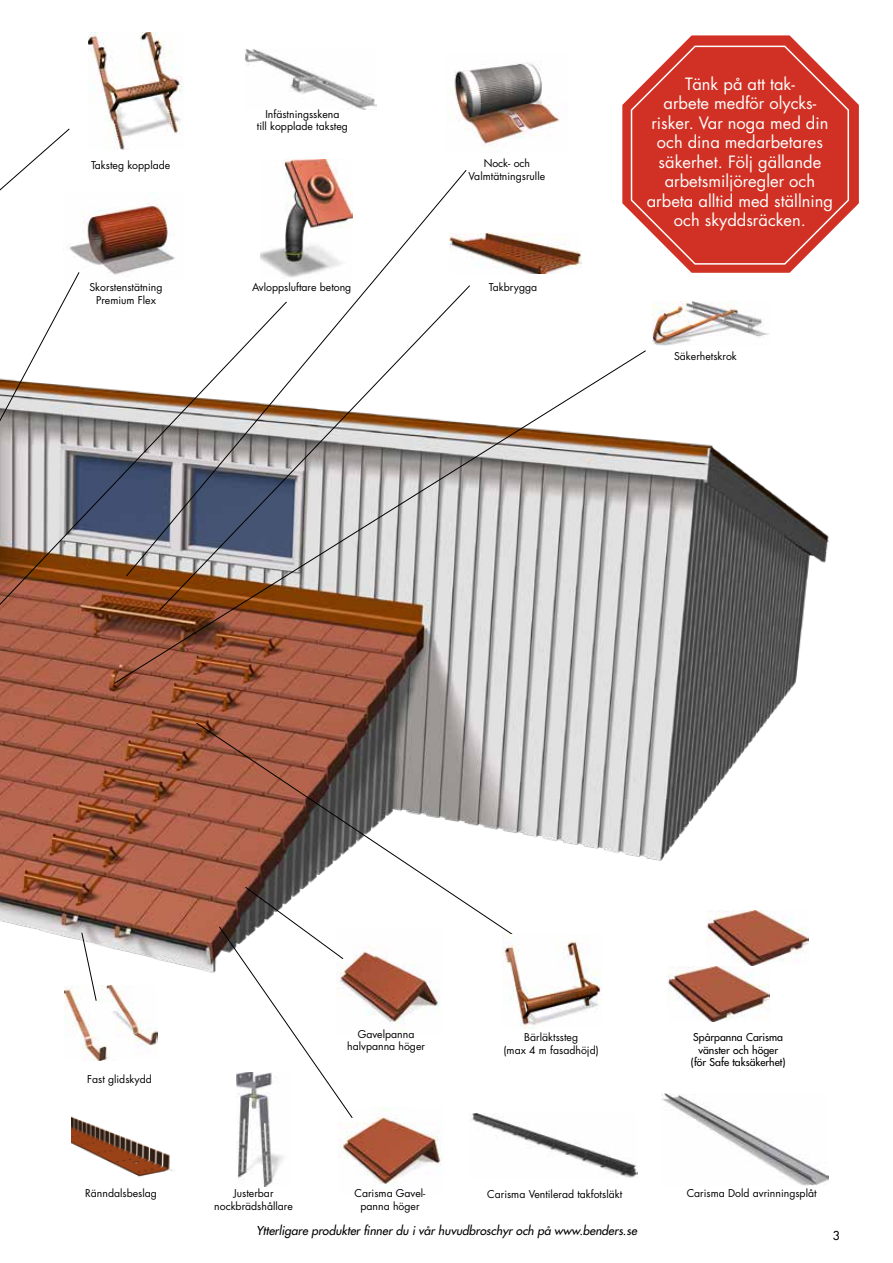
<style>
.page{position:relative;width:893px;height:1263px;background:#fff}
.page>*{position:absolute;margin:0;border:0;box-sizing:border-box;transform-origin:0 0}
.t1{font:16.5px/19.5px "Futura Std";color:#fff;text-align:center}
.t2{font:italic 500 12px "Futura Std";color:#000}
.t3{font:500 12px "Futura Std";color:#000}
.t4{font:10.5px/12.6px "Futura Std";color:#000;text-align:center}
.t5{font:500 10.5px/12.6px "Futura Std";color:#000;text-align:center}
</style>
<div class="page">
<img style="left:0;top:233px;width:829px;height:828px">
<img style="left:64px;top:985px;width:93px;height:75px">
<img style="left:80px;top:209px;width:46px;height:70px">
<svg style="left:81px;top:932px;width:16px;height:69px"></svg>
<img style="left:236px;top:1118px;width:48px;height:69px">
<img style="left:467px;top:234px;width:114px;height:39px">
<svg style="left:114px;top:350px;width:532px;height:334px"></svg>
<img style="left:0;top:301px;width:287px;height:373px">
<svg style="left:0;top:128px;width:80px;height:468px"></svg>
<svg style="left:196px;top:722px;width:341px;height:229px"></svg>
<img style="left:245px;top:49px;width:131px;height:60px">
<img style="left:652px;top:301px;width:117px;height:44px">
<img style="left:159px;top:285px;width:311px;height:326px">
<img style="left:284px;top:159px;width:48px;height:11px">
<img style="left:470px;top:1114px;width:167px;height:63px">
<svg style="left:620px;top:35px;width:239px;height:240px"></svg>
<svg style="left:630px;top:44px;width:220px;height:221px;background:#d74c41"></svg>
<img style="left:454px;top:62px;width:106px;height:90px">
<svg style="left:126px;top:170px;width:341px;height:407px"></svg>
<img style="left:661px;top:1093px;width:167px;height:92px">
<img style="left:338px;top:1107px;width:104px;height:77px">
<img style="left:353px;top:929px;width:89px;height:106px">
<img style="left:502px;top:935px;width:99px;height:94px">
<img style="left:72px;top:1116px;width:102px;height:61px">
<img style="left:88px;top:32px;width:95px;height:117px">
<img style="left:707px;top:911px;width:101px;height:54px">
<img style="left:668px;top:966px;width:102px;height:55px">
<svg style="left:219px;top:887px;width:134px;height:231px"></svg>
<p class="t4" style="left:91px;top:159px;width:81px">Taksteg kopplade</p>
<p class="t4" style="left:89px;top:281px;width:75px">Skorstenstätning<br>Premium Flex</p>
<p class="t4" style="left:257px;top:108px;width:93px">Infästningsskena<br>till kopplade taksteg</p>
<p class="t4" style="left:252px;top:281px;width:101px">Avloppsluftare betong</p>
<p class="t4" style="left:469px;top:157px;width:78px">Nock- och<br>Valmtätningsrulle</p>
<p class="t4" style="left:489px;top:281px;width:50px">Takbrygga</p>
<h1 class="t1" style="left:647px;top:74px;width:188px">Tänk på att tak-<br>arbete medför olycks&shy;risker. Var noga med din och dina medarbetares säkerhet. Följ gällande arbetsmiljöregler och arbeta alltid med ställning och skyddsräcken.</h1>
<p class="t4" style="left:674px;top:350px;width:64px">Säkerhetskrok</p>
<p class="t4" style="left:87px;top:1072px;width:66px">Fast glidskydd</p>
<p class="t4" style="left:85px;top:1187px;width:73px">Ränndalsbeslag</p>
<p class="t4" style="left:347px;top:1028px;width:79px">Gavelpanna halvpanna höger</p>
<p class="t5" style="left:691px;top:1031px;width:96px">Spårpanna Carisma vänster och höger (för Safe taksäkerhet)</p>
<p class="t4" style="left:504px;top:1031px;width:97px">Bärläktssteg<br>(max 4 m fasadhöjd)</p>
<p class="t4" style="left:214px;top:1187px;width:80px">Justerbar nockbrädshållare</p>
<p class="t4" style="left:355px;top:1187px;width:72px">Carisma Gavel-</p>
<p class="t4" style="left:687px;top:1187px;width:131px">Carisma Dold avrinningsplåt</p>
<p class="t4" style="left:361px;top:1200px;width:60px">panna höger</p>
<p class="t4" style="left:487px;top:1188px;width:136px">Carisma Ventilerad takfotsläkt</p>
<p class="t2" style="left:256px;top:1223px;width:382px">Ytterligare produkter finner du i vår huvudbroschyr och på www.benders.se</p>
<p class="t3" style="left:833px;top:1227px;width:8px">3</p>
</div>
